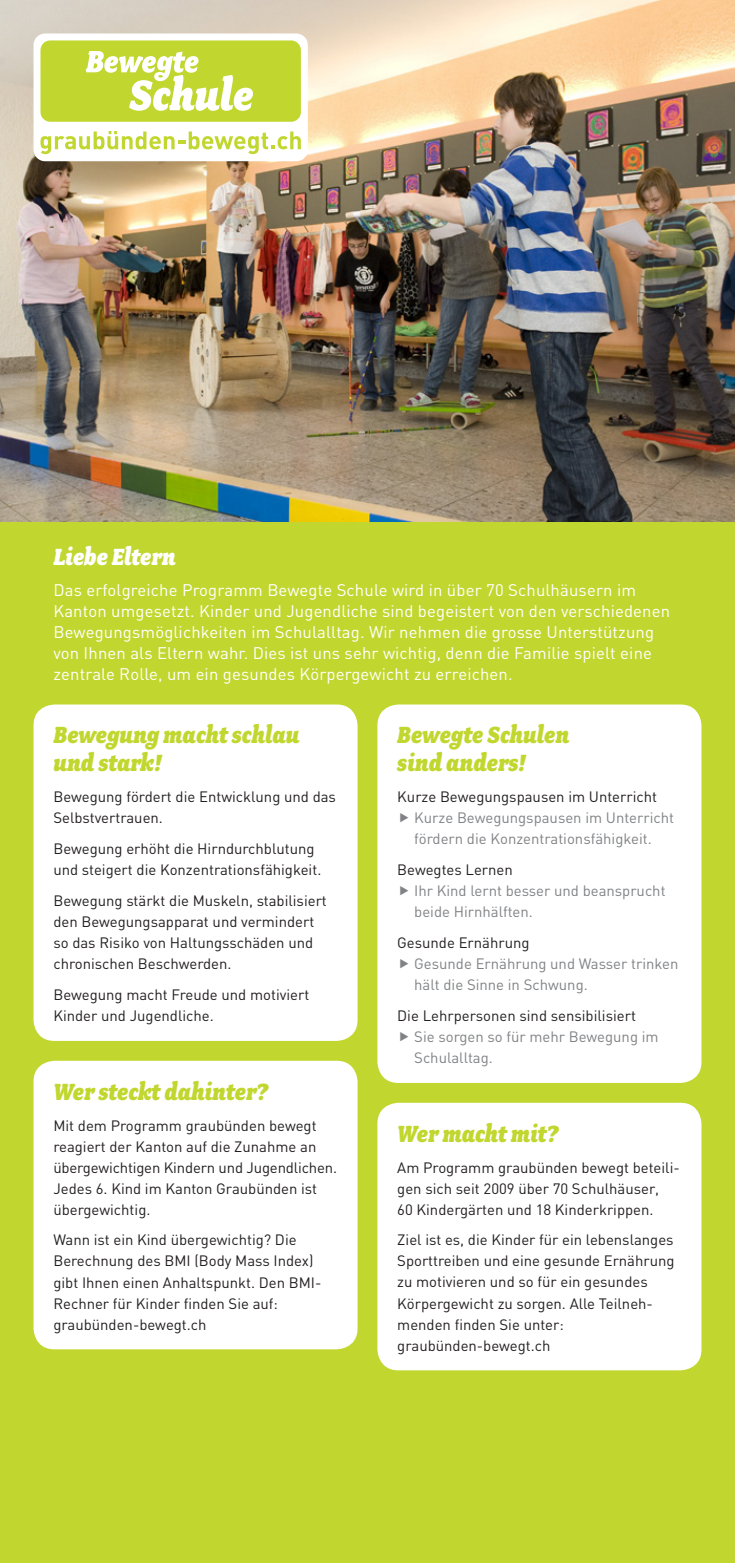
<style>
.page{position:relative;width:735px;height:1563px;background:#fff}
.page>*{position:absolute;margin:0;border:0;box-sizing:border-box;transform-origin:0 0}
.t1{font:italic 900 26.25px/28px "Fairplex Narrow";color:#c1d72f}
.t2{font:italic 900 26.25px "Fairplex Narrow";color:#fff}
.t3{font:16.62px/21px "DIN";letter-spacing:.01em;color:#fff}
.t4{font:14.88px/21px "DIN";color:#231f20}
.t5{font:14.88px/21px "DIN";color:#808285}
</style>
<div class="page">
<div style="left:0;top:0;width:734px;height:1563px;background:#c1d72f"></div>
<img style="left:0;top:0;width:734px;height:521px">
<div style="left:33px;top:704px;width:324px;height:337px;background:#fff;border-radius:21px"></div>
<div style="left:33px;top:1061px;width:324px;height:288px;background:#fff;border-radius:21px"></div>
<div style="left:377px;top:704px;width:324px;height:379px;background:#fff;border-radius:21px"></div>
<div style="left:34px;top:33px;width:274px;height:128px;background:#fff;border-radius:12px"></div>
<div style="left:40px;top:40px;width:261px;height:82px;background:#c1d72f;border-radius:10px"></div>
<svg style="left:40px;top:131px;width:261px;height:23px"></svg>
<svg style="left:86px;top:51px;width:167px;height:60px"></svg>
<div style="left:377px;top:1103px;width:324px;height:267px;background:#fff;border-radius:21px"></div>
<h1 class="t2" style="left:53px;top:541px;width:124px">Liebe Eltern</h1>
<p class="t3" style="left:53px;top:579px;width:618px">Das erfolgreiche Programm Bewegte Schule wird in über 70 Schulhäusern im Kanton umgesetzt. Kinder und Jugendliche sind begeistert von den verschiedenen Bewegungsmöglichkeiten im Schulalltag. Wir nehmen die grosse Unterstützung von Ihnen als Eltern wahr. Dies ist uns sehr wichtig, denn die Familie spielt eine zentrale Rolle, um ein gesundes Körpergewicht zu erreichen.</p>
<h1 class="t1" style="left:53px;top:721px;width:247px">Bewegung macht schlau und stark!</h1>
<p class="t4" style="left:53px;top:786px;width:284px">Bewegung fördert die Entwicklung und das<br>Selbstvertrauen.</p>
<p class="t4" style="left:53px;top:838px;width:269px">Bewegung erhöht die Hirndurchblutung und steigert die Konzentrationsfähigkeit.</p>
<p class="t4" style="left:53px;top:890px;width:275px">Bewegung stärkt die Muskeln, stabilisiert den Bewegungsapparat und vermindert so das Risiko von Haltungsschäden und chronischen Beschwerden.</p>
<p class="t4" style="left:53px;top:984px;width:257px">Bewegung macht Freude und motiviert<br>Kinder und Jugendliche.</p>
<h1 class="t1" style="left:53px;top:1077px;width:216px">Wer steckt dahinter?</h1>
<p class="t4" style="left:53px;top:1114px;width:285px">Mit dem Programm graubünden bewegt reagiert der Kanton auf die Zunahme an übergewichtigen Kindern und Jugendlichen.<br>Jedes 6. Kind im Kanton Graubünden ist übergewichtig.</p>
<p class="t4" style="left:53px;top:1229px;width:269px">Wann ist ein Kind übergewichtig? Die Berechnung des BMI (Body Mass Index) gibt Ihnen einen Anhaltspunkt. Den BMI-Rechner für Kinder finden Sie auf: graubünden-bewegt.ch</p>
<h1 class="t1" style="left:397px;top:721px;width:173px">Bewegte Schulen sind anders!</h1>
<p class="t4" style="left:397px;top:786px;width:261px">Kurze Bewegungspausen im Unterricht</p>
<p class="t5" style="left:414px;top:807px;width:261px">Kurze Bewegungspausen im Unterricht fördern die Konzentrationsfähigkeit.</p>
<p class="t4" style="left:397px;top:859px;width:117px">Bewegtes Lernen</p>
<p class="t5" style="left:414px;top:880px;width:253px">Ihr Kind lernt besser und beansprucht beide Hirnhälften.</p>
<p class="t4" style="left:397px;top:932px;width:134px">Gesunde Ernährung</p>
<p class="t5" style="left:414px;top:953px;width:265px">Gesunde Ernährung und Wasser trinken hält die Sinne in Schwung.</p>
<p class="t4" style="left:397px;top:1005px;width:240px">Die Lehrpersonen sind sensibilisiert</p>
<p class="t5" style="left:414px;top:1026px;width:246px">Sie sorgen so für mehr Bewegung im<br>Schulalltag.</p>
<h1 class="t1" style="left:397px;top:1119px;width:163px">Wer macht mit?</h1>
<p class="t4" style="left:397px;top:1156px;width:284px">Am Programm graubünden bewegt beteili&shy;gen sich seit 2009 über 70 Schulhäuser,<br>60 Kindergärten und 18 Kinderkrippen.</p>
<p class="t4" style="left:397px;top:1229px;width:279px">Ziel ist es, die Kinder für ein lebenslanges Sporttreiben und eine gesunde Ernährung zu motivieren und so für ein gesundes Körpergewicht zu sorgen. Alle Teilneh&shy;menden finden Sie unter: graubünden-bewegt.ch</p>
</div>
